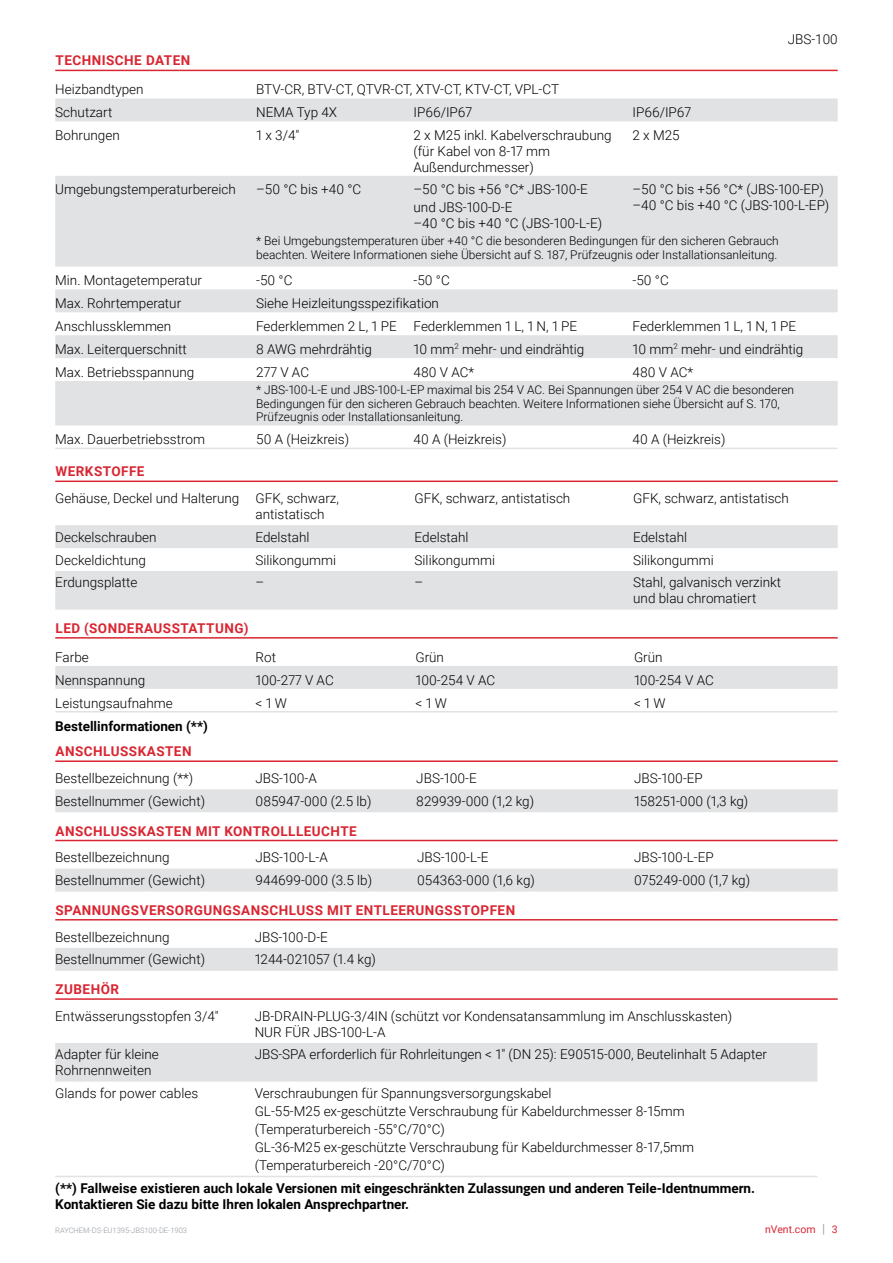
<style>
.page{position:relative;width:893px;height:1263px;background:#fff}
.page>*{position:absolute;margin:0;border:0;box-sizing:border-box;transform-origin:0 0}
.t1{font:300 13.5px/15.8px "Roboto";color:#000}
.t2{font:700 13.5px/15.8px "Roboto";color:#000}
.t3{font:700 13.5px "Roboto";letter-spacing:.035em;color:#d92632}
.t4{font:300 12px/13.5px "Roboto";color:#000}
.t5{font:10.5px "Roboto";color:#d92632}
.t6{font:300 7.5px "Roboto";color:#90969e}
.s1{font-size:12.6px;color:#90969e}
</style>
<div class="page">
<hr style="left:55px;top:480px;width:783px;height:2px;background:#d92632">
<hr style="left:55px;top:637px;width:783px;height:2px;background:#d92632">
<hr style="left:55px;top:760px;width:783px;height:2px;background:#d92632">
<hr style="left:55px;top:840px;width:783px;height:1px;background:#d92632">
<hr style="left:55px;top:919px;width:783px;height:1px;background:#d92632">
<hr style="left:55px;top:998px;width:783px;height:2px;background:#d92632">
<svg style="left:55px;top:525px;width:783px;height:85px;fill:#e1e2e4"></svg>
<div style="left:55px;top:666px;width:783px;height:23px;background:#e1e2e4"></div>
<hr style="left:55px;top:711px;width:194px;height:1px;background:#e1e2e4">
<hr style="left:249px;top:711px;width:160px;height:1px;background:#e1e2e4">
<hr style="left:409px;top:711px;width:219px;height:1px;background:#e1e2e4">
<hr style="left:628px;top:711px;width:210px;height:1px;background:#e1e2e4">
<div style="left:55px;top:789px;width:783px;height:23px;background:#e1e2e4"></div>
<div style="left:55px;top:869px;width:783px;height:22px;background:#e1e2e4"></div>
<div style="left:55px;top:948px;width:783px;height:23px;background:#e1e2e4"></div>
<div style="left:55px;top:1043px;width:762px;height:38px;background:#e1e2e4"></div>
<hr style="left:55px;top:1176px;width:193px;height:1px;background:#e1e2e4">
<hr style="left:248px;top:1176px;width:569px;height:1px;background:#e1e2e4">
<hr style="left:55px;top:70px;width:783px;height:1px;background:#d92632">
<svg style="left:55px;top:99px;width:783px;height:326px;fill:#e1e2e4"></svg>
<hr style="left:55px;top:448px;width:195px;height:1px;background:#e1e2e4">
<hr style="left:250px;top:448px;width:157px;height:1px;background:#e1e2e4">
<hr style="left:407px;top:448px;width:219px;height:1px;background:#e1e2e4">
<hr style="left:626px;top:448px;width:212px;height:1px;background:#e1e2e4">
<p class="t1" style="left:788px;top:31px;width:51px">JBS-100</p>
<p class="t3" style="left:56px;top:51px;width:136px">TECHNISCHE DATEN</p>
<p class="t1" style="left:55px;top:81px;width:90px">Heizbandtypen</p>
<p class="t1" style="left:256px;top:81px;width:304px">BTV-CR, BTV-CT, QTVR-CT, XTV-CT, KTV-CT, VPL-CT</p>
<p class="t1" style="left:55px;top:104px;width:59px">Schutzart</p>
<p class="t1" style="left:256px;top:104px;width:83px">NEMA Typ 4X</p>
<p class="t1" style="left:414px;top:104px;width:60px">IP66/IP67</p>
<p class="t1" style="left:632px;top:104px;width:60px">IP66/IP67</p>
<p class="t1" style="left:55px;top:127px;width:66px">Bohrungen</p>
<p class="t1" style="left:256px;top:127px;width:45px">1 x 3/4"</p>
<p class="t1" style="left:413px;top:127px;width:200px">2 x M25 inkl. Kabelverschraubung (für Kabel von 8-17 mm<br>Außendurchmesser)</p>
<p class="t1" style="left:632px;top:127px;width:49px">2 x M25</p>
<p class="t1" style="left:55px;top:181px;width:182px">Umgebungstemperaturbereich</p>
<p class="t1" style="left:256px;top:181px;width:107px">–50 °C bis +40 °C</p>
<p class="t1" style="left:413px;top:180px;width:176px;line-height:18px">–50 °C bis +56 °C* JBS-100-E und JBS-100-D-E</p>
<p class="t1" style="left:413px;top:215px;width:190px">–40 °C bis +40 °C (JBS-100-L-E)</p>
<p class="t1" style="left:632px;top:181px;width:198px">–50 °C bis +56 °C* (JBS-100-EP) –40 °C bis +40 °C (JBS-100-L-EP)</p>
<p class="t4" style="left:256px;top:234px;width:524px">* Bei Umgebungstemperaturen über +40 °C die besonderen Bedingungen für den sicheren Gebrauch beachten. Weitere Informationen siehe Übersicht auf S. 187, Prüfzeugnis oder Installationsanleitung.</p>
<p class="t1" style="left:55px;top:272px;width:148px">Min. Montagetemperatur</p>
<p class="t1" style="left:256px;top:272px;width:38px">-50 °C</p>
<p class="t1" style="left:414px;top:272px;width:38px">-50 °C</p>
<p class="t1" style="left:632px;top:272px;width:38px">-50 °C</p>
<p class="t1" style="left:55px;top:295px;width:127px">Max. Rohrtemperatur</p>
<p class="t1" style="left:256px;top:295px;width:184px">Siehe Heizleitungsspezifikation</p>
<p class="t1" style="left:55px;top:318px;width:118px">Anschlussklemmen</p>
<p class="t1" style="left:256px;top:318px;width:323px">Federklemmen 2 L, 1 PE Federklemmen 1 L, 1 N, 1 PE</p>
<p class="t1" style="left:632px;top:318px;width:165px">Federklemmen 1 L, 1 N, 1 PE</p>
<p class="t1" style="left:55px;top:341px;width:133px">Max. Leiterquerschnitt</p>
<p class="t1" style="left:256px;top:341px;width:117px">8 AWG mehrdrähtig</p>
<p class="t1" style="left:414px;top:341px;width:172px">10 mm<sup>2</sup> mehr- und eindrähtig</p>
<p class="t1" style="left:632px;top:341px;width:172px">10 mm<sup>2</sup> mehr- und eindrähtig</p>
<p class="t1" style="left:55px;top:364px;width:141px">Max. Betriebsspannung</p>
<p class="t1" style="left:256px;top:364px;width:54px">277 V AC</p>
<p class="t1" style="left:414px;top:364px;width:62px">480 V AC*</p>
<p class="t1" style="left:632px;top:364px;width:62px">480 V AC*</p>
<p class="t4" style="left:256px;top:383px;width:539px">* JBS-100-L-E und JBS-100-L-EP maximal bis 254 V AC. Bei Spannungen über 254 V AC die besonderen<br>Bedingungen für den sicheren Gebrauch beachten. Weitere Informationen siehe Übersicht auf S. 170,<br>Prüfzeugnis oder Installationsanleitung.</p>
<p class="t1" style="left:55px;top:431px;width:151px">Max. Dauerbetriebsstrom</p>
<p class="t1" style="left:256px;top:431px;width:94px">50 A (Heizkreis)</p>
<p class="t1" style="left:414px;top:431px;width:94px">40 A (Heizkreis)</p>
<p class="t1" style="left:632px;top:431px;width:94px">40 A (Heizkreis)</p>
<p class="t3" style="left:56px;top:462px;width:91px">WERKSTOFFE</p>
<p class="t1" style="left:256px;top:490px;width:85px;text-indent:-200px">Gehäuse, Deckel und Halterung GFK, schwarz, antistatisch</p>
<p class="t1" style="left:415px;top:490px;width:157px">GFK, schwarz, antistatisch</p>
<p class="t1" style="left:633px;top:490px;width:157px">GFK, schwarz, antistatisch</p>
<p class="t1" style="left:55px;top:528px;width:103px">Deckelschrauben</p>
<p class="t1" style="left:256px;top:528px;width:55px">Edelstahl</p>
<p class="t1" style="left:415px;top:528px;width:55px">Edelstahl</p>
<p class="t1" style="left:633px;top:528px;width:55px">Edelstahl</p>
<p class="t1" style="left:55px;top:551px;width:92px">Deckeldichtung</p>
<p class="t1" style="left:256px;top:551px;width:82px">Silikongummi</p>
<p class="t1" style="left:415px;top:551px;width:82px">Silikongummi</p>
<p class="t1" style="left:633px;top:551px;width:82px">Silikongummi</p>
<p class="t1" style="left:55px;top:574px;width:84px">Erdungsplatte</p>
<p class="t1" style="left:256px;top:574px;width:10px">–</p>
<p class="t1" style="left:415px;top:574px;width:10px">–</p>
<p class="t1" style="left:633px;top:574px;width:150px">Stahl, galvanisch verzinkt und blau chromatiert</p>
<p class="t3" style="left:56px;top:619px;width:195px">LED (SONDERAUSSTATTUNG)</p>
<p class="t1" style="left:55px;top:648px;width:35px">Farbe</p>
<p class="t1" style="left:256px;top:648px;width:22px">Rot</p>
<p class="t1" style="left:415px;top:648px;width:30px">Grün</p>
<p class="t1" style="left:634px;top:648px;width:30px">Grün</p>
<p class="t1" style="left:55px;top:671px;width:92px">Nennspannung</p>
<p class="t1" style="left:256px;top:671px;width:80px">100-277 V AC</p>
<p class="t1" style="left:415px;top:671px;width:81px">100-254 V AC</p>
<p class="t1" style="left:634px;top:671px;width:81px">100-254 V AC</p>
<p class="t1" style="left:55px;top:694px;width:119px">Leistungsaufnahme</p>
<p class="t1" style="left:256px;top:694px;width:33px">&lt; 1 W</p>
<p class="t1" style="left:415px;top:694px;width:33px">&lt; 1 W</p>
<p class="t1" style="left:634px;top:694px;width:33px">&lt; 1 W</p>
<p class="t2" style="left:55px;top:718px;width:154px">Bestellinformationen (**)</p>
<p class="t3" style="left:56px;top:742px;width:137px">ANSCHLUSSKASTEN</p>
<p class="t1" style="left:55px;top:770px;width:139px">Bestellbezeichnung (**)</p>
<p class="t1" style="left:256px;top:770px;width:63px">JBS-100-A</p>
<p class="t1" style="left:416px;top:770px;width:62px">JBS-100-E</p>
<p class="t1" style="left:634px;top:770px;width:70px">JBS-100-EP</p>
<p class="t1" style="left:55px;top:793px;width:151px">Bestellnummer (Gewicht)</p>
<p class="t1" style="left:256px;top:793px;width:117px">085947-000 (2.5 lb)</p>
<p class="t1" style="left:416px;top:793px;width:119px">829939-000 (1,2 kg)</p>
<p class="t1" style="left:634px;top:793px;width:116px">158251-000 (1,3 kg)</p>
<p class="t3" style="left:56px;top:821px;width:303px">ANSCHLUSSKASTEN MIT KONTROLLLEUCHTE</p>
<p class="t1" style="left:55px;top:849px;width:116px">Bestellbezeichnung</p>
<p class="t1" style="left:256px;top:849px;width:74px">JBS-100-L-A</p>
<p class="t1" style="left:417px;top:849px;width:73px">JBS-100-L-E</p>
<p class="t1" style="left:634px;top:849px;width:81px">JBS-100-L-EP</p>
<p class="t1" style="left:55px;top:872px;width:151px">Bestellnummer (Gewicht)</p>
<p class="t1" style="left:256px;top:872px;width:118px">944699-000 (3.5 lb)</p>
<p class="t1" style="left:417px;top:872px;width:119px">054363-000 (1,6 kg)</p>
<p class="t1" style="left:634px;top:872px;width:118px">075249-000 (1,7 kg)</p>
<p class="t3" style="left:56px;top:900px;width:461px">SPANNUNGSVERSORGUNGSANSCHLUSS MIT ENTLEERUNGSSTOPFEN</p>
<p class="t1" style="left:55px;top:928px;width:116px">Bestellbezeichnung</p>
<p class="t1" style="left:255px;top:928px;width:75px">JBS-100-D-E</p>
<p class="t1" style="left:55px;top:951px;width:151px">Bestellnummer (Gewicht)</p>
<p class="t1" style="left:255px;top:951px;width:123px">1244-021057 (1.4 kg)</p>
<p class="t3" style="left:56px;top:980px;width:65px">ZUBEHÖR</p>
<p class="t1" style="left:55px;top:1008px;width:165px">Entwässerungsstopfen 3/4"</p>
<p class="t1" style="left:255px;top:1008px;width:479px">JB-DRAIN-PLUG-3/4IN (schützt vor Kondensatansammlung im Anschlusskasten)<br>NUR FÜR JBS-100-L-A</p>
<p class="t1" style="left:55px;top:1046px;width:105px">Adapter für kleine<br>Rohrnennweiten</p>
<p class="t1" style="left:255px;top:1046px;width:514px">JBS-SPA erforderlich für Rohrleitungen &lt; 1" (DN 25): E90515-000, Beutelinhalt 5 Adapter</p>
<p class="t1" style="left:55px;top:1085px;width:144px">Glands for power cables</p>
<p class="t1" style="left:255px;top:1084px;width:441px;line-height:18px">Verschraubungen für Spannungsversorgungskabel<br>GL-55-M25 ex-geschützte Verschraubung für Kabeldurchmesser 8-15mm (Temperaturbereich -55°C/70°C)<br>GL-36-M25 ex-geschützte Verschraubung für Kabeldurchmesser 8-17,5mm (Temperaturbereich -20°C/70°C)</p>
<p class="t2" style="left:55px;top:1180px;width:701px">(**) Fallweise existieren auch lokale Versionen mit eingeschränkten Zulassungen und anderen Teile-Identnummern.<br>Kontaktieren Sie dazu bitte Ihren lokalen Ansprechpartner.</p>
<p class="t6" style="left:55px;top:1225px;width:133px">RAYCHEM-DS-EU1395-JBS100-DE-1903</p>
<p class="t5" style="left:765px;top:1222px;width:74px">nVent.com <span class="s1">|</span> 3</p>
</div>
